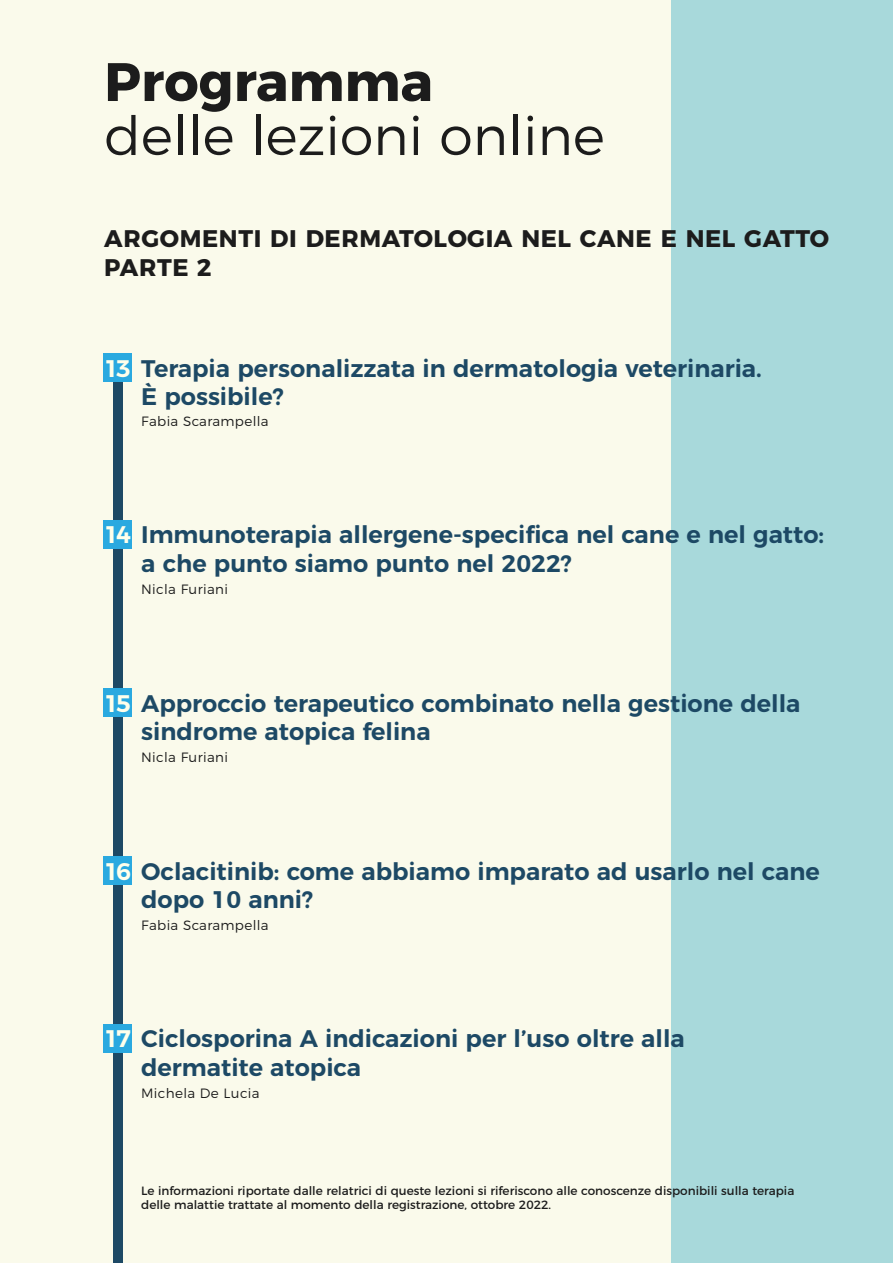
<style>
.page{position:relative;width:893px;height:1263px;background:#fafaeb}
.page>*{position:absolute;margin:0;border:0;box-sizing:border-box;transform-origin:0 0}
.t1{font:300 54px "Montserrat";color:#1c1c1c}
.t2{font:700 54px "Montserrat";color:#1c1c1c}
.t3{font:600 24px/28.8px "Montserrat";color:#1d4965}
.t4{font:700 24px/28.8px "Montserrat";letter-spacing:.025em;color:#1c1c1c}
.t5{font:300 13.5px "Montserrat";letter-spacing:.025em;color:#1c1c1c}
.t6{font:12px/14.4px "Montserrat";color:#1c1c1c}
.s1{color:#ffffeb}
</style>
<div class="page">
<div style="left:113px;top:368px;width:10px;height:895px;background:#1d4965"></div>
<div style="left:672px;top:0;width:221px;height:1263px;background:#a8d9db"></div>
<div style="left:103px;top:353px;width:29px;height:29px;background:#2aa9e0"></div>
<div style="left:103px;top:856px;width:29px;height:29px;background:#2aa9e0"></div>
<div style="left:103px;top:520px;width:29px;height:29px;background:#2aa9e0"></div>
<div style="left:103px;top:1024px;width:29px;height:29px;background:#2aa9e0"></div>
<div style="left:103px;top:688px;width:29px;height:29px;background:#2aa9e0"></div>
<p class="t2" style="left:104px;top:37px;width:330px">Programma</p>
<p class="t1" style="left:104px;top:94px;width:502px">delle lezioni online</p>
<p class="t4" style="left:104px;top:222px;width:726px">ARGOMENTI DI DERMATOLOGIA NEL CANE E NEL GATTO<br>PARTE 2</p>
<p class="t3" style="left:104px;top:352px;width:659px"><span class="s1">13</span> Terapia personalizzata in dermatologia veterinaria.</p>
<p class="t3" style="left:141px;top:381px;width:144px">È possibile?</p>
<p class="t5" style="left:141px;top:411px;width:129px">Fabia Scarampella</p>
<p class="t3" style="left:141px;top:519px;width:684px;text-indent:-37px"><span class="s1">14</span> Immunoterapia allergene-specifica nel cane e nel gatto: a che punto siamo punto nel 2022?</p>
<p class="t5" style="left:141px;top:579px;width:88px">Nicla Furiani</p>
<p class="t3" style="left:141px;top:687px;width:661px;text-indent:-37px"><span class="s1">15</span> Approccio terapeutico combinato nella gestione della sindrome atopica felina</p>
<p class="t5" style="left:141px;top:747px;width:88px">Nicla Furiani</p>
<p class="t3" style="left:141px;top:855px;width:680px;text-indent:-37px"><span class="s1">16</span> Oclacitinib: come abbiamo imparato ad usarlo nel cane dopo 10 anni?</p>
<p class="t5" style="left:141px;top:914px;width:129px">Fabia Scarampella</p>
<p class="t3" style="left:104px;top:1022px;width:582px"><span class="s1">17</span> Ciclosporina A indicazioni per l’uso oltre alla</p>
<p class="t3" style="left:141px;top:1051px;width:221px">dermatite atopica</p>
<p class="t5" style="left:141px;top:1082px;width:120px">Michela De Lucia</p>
<p class="t6" style="left:141px;top:1182px;width:655px">Le informazioni riportate dalle relatrici di queste lezioni si riferiscono alle conoscenze disponibili sulla terapia delle malattie trattate al momento della registrazione, ottobre 2022.</p>
</div>
